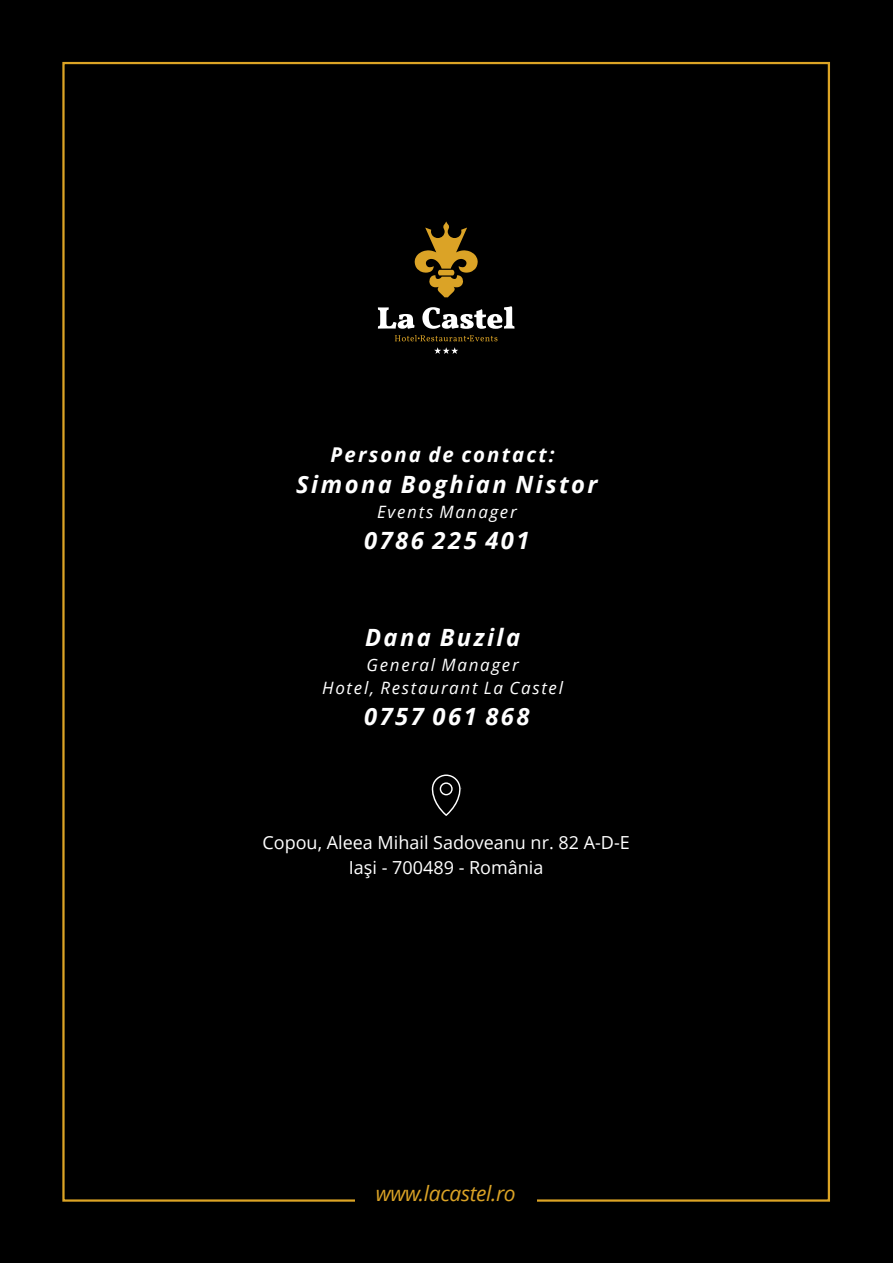
<style>
.page{position:relative;width:893px;height:1263px;background:#000}
.page>*{position:absolute;margin:0;border:0;box-sizing:border-box;transform-origin:0 0}
.t1{font:italic 700 23.85px "Open Sans";letter-spacing:.105em;color:#fff}
.t2{font:italic 21px "Open Sans";letter-spacing:-.015em;color:#dba326}
.t3{font:italic 700 20.4px "Open Sans";letter-spacing:.105em;color:#fff}
.t4{font:18px/24.5px "Open Sans";color:#fff;text-align:center}
.t5{font:italic 16.95px/23.1px "Open Sans";letter-spacing:.105em;color:#fff;text-align:center}
</style>
<div class="page">
<svg style="left:378px;top:307px;width:36px;height:22px"></svg>
<svg style="left:422px;top:306px;width:92px;height:23px"></svg>
<svg style="left:395px;top:335px;width:102px;height:6px"></svg>
<svg style="left:434px;top:347px;width:24px;height:7px"></svg>
<svg style="left:415px;top:221px;width:63px;height:76px"></svg>
<svg style="left:431px;top:774px;width:30px;height:42px"></svg>
<p class="t3" style="left:331px;top:446px;width:225px">Persona de contact:</p>
<h1 class="t1" style="left:296px;top:475px;width:303px">Simona Boghian Nistor</h1>
<p class="t5" style="left:377px;top:502px;width:141px">Events Manager</p>
<h1 class="t1" style="left:364px;top:530px;width:167px">0786 225 401</h1>
<h1 class="t1" style="left:365px;top:628px;width:157px">Dana Buzila</h1>
<p class="t5" style="left:322px;top:655px;width:242px">General Manager<br>Hotel, Restaurant La Castel</p>
<h1 class="t1" style="left:364px;top:706px;width:167px">0757 061 868</h1>
<p class="t4" style="left:262px;top:832px;width:369px">Copou, Aleea Mihail Sadoveanu nr. 82 A-D-E<br>Iaşi - 700489 - România</p>
<p class="t2" style="left:376px;top:1184px;width:141px">www.lacastel.ro</p>
</div>
